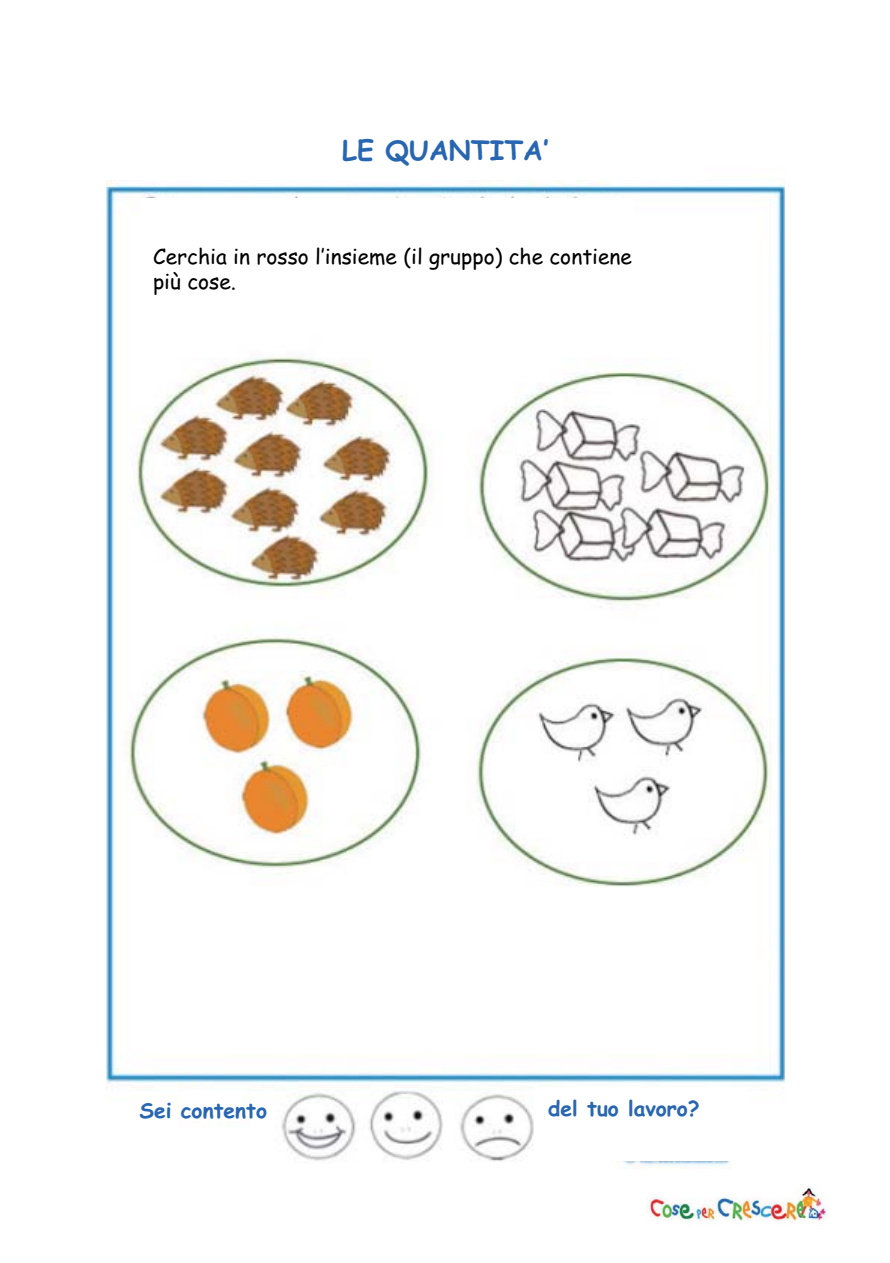
<style>
.page{position:relative;width:890px;height:1263px;background:#fff}
.page>*{position:absolute;margin:0;border:0;box-sizing:border-box;transform-origin:0 0}
.t1{font:700 27px "Comic Sans MS";color:#2866b1}
.t2{font:21px/25.2px "Comic Sans MS";color:#000}
.t3{font:700 21px "Comic Sans MS";color:#2866b1}
</style>
<div class="page">
<img style="left:106px;top:180px;width:678px;height:988px">
<div style="left:141px;top:198px;width:493px;height:31px;background:#fff"></div>
<div style="left:183px;top:1090px;width:58px;height:30px;background:#fff"></div>
<div style="left:534px;top:1087px;width:213px;height:74px;background:#fff"></div>
<img style="left:646px;top:1186px;width:182px;height:35px">
<p class="t1" style="left:342px;top:135px;width:208px">LE QUANTITA‛</p>
<p class="t2" style="left:153px;top:244px;width:480px">Cerchia in rosso l‛insieme (il gruppo) che contiene più cose.</p>
<p class="t3" style="left:139px;top:1098px;width:129px">Sei contento</p>
<p class="t3" style="left:548px;top:1096px;width:153px">del tuo lavoro?</p>
</div>
